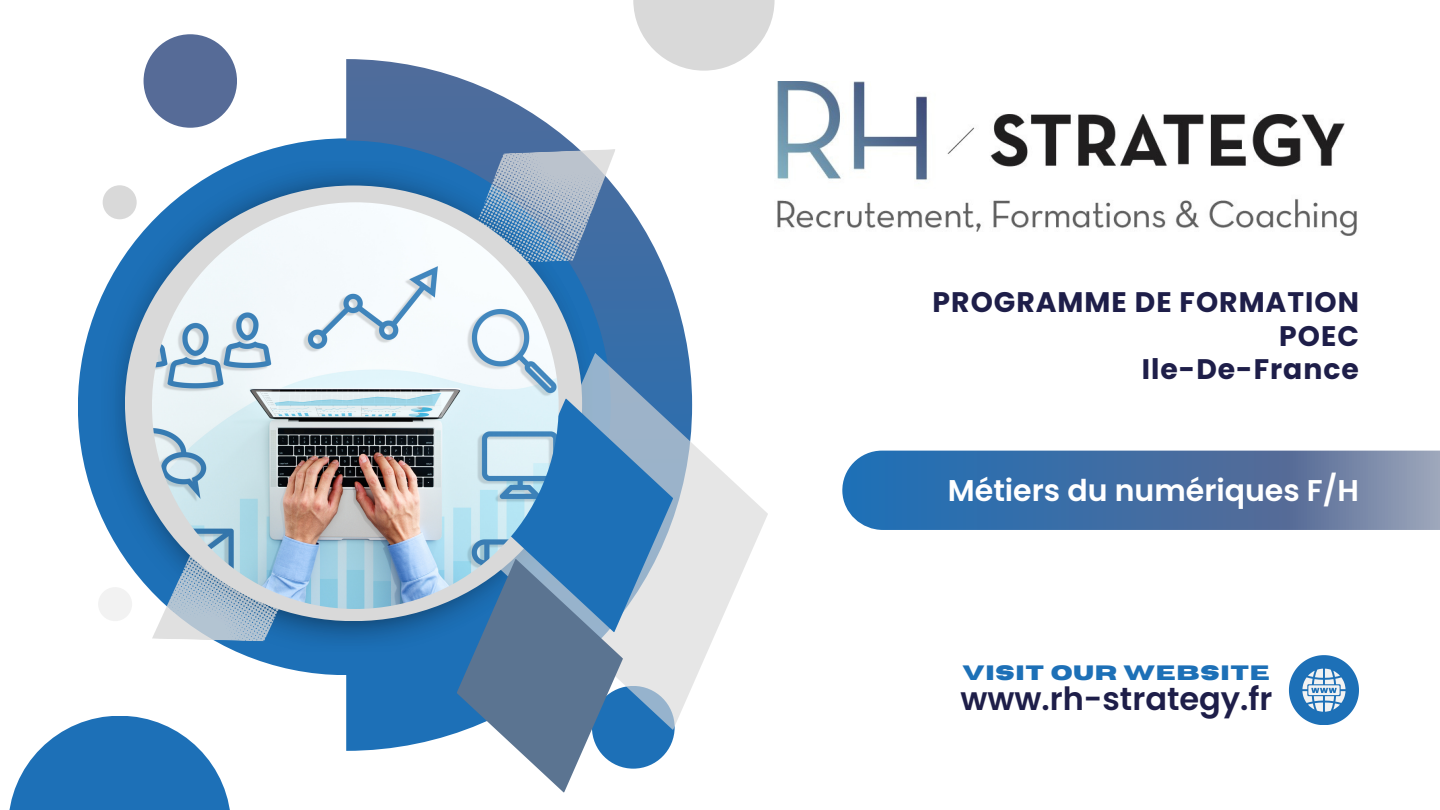
<style>
.page{position:relative;width:1440px;height:810px;background:#fff}
.page>*{position:absolute;margin:0;border:0;box-sizing:border-box;transform-origin:0 0}
.t1{font:600 32px "Poppins";color:#1e1e49}
.t2{font:600 30px "Poppins";color:#fff}
.t3{font:700 28.3px/33.8px "Poppins";letter-spacing:.035em;color:#1e1e49;text-align:right}
.t4{font:700 20.7px "Horizon";letter-spacing:.035em;color:#1d70b7}
</style>
<div class="page">
<div style="left:78px;top:138px;width:537px;height:537px;background:#1d70b7;border-radius:50%"></div>
<img style="left:115px;top:168px;width:231px;height:477px">
<div style="left:125px;top:186px;width:457px;height:435px;background:#d9d9d9;border-radius:50%"></div>
<svg style="left:346px;top:59px;width:343px;height:692px"></svg>
<div style="left:103px;top:185px;width:34px;height:34px;background:#d9d9d9;border-radius:50%"></div>
<div style="left:98px;top:587px;width:34px;height:34px;background:#f2f2f2;border-radius:50%"></div>
<svg style="left:9px;top:716px;width:221px;height:94px;fill:#1d70b7"></svg>
<div style="left:144px;top:34px;width:93px;height:94px;background:#566b97;border-radius:50%"></div>
<svg style="left:633px;top:0;width:142px;height:71px;fill:#d9d9d9"></svg>
<svg style="left:842px;top:451px;width:598px;height:79px;background:#4d76a8"></svg>
<svg style="left:1289px;top:655px;width:70px;height:70px"></svg>
<svg style="left:552px;top:353px;width:216px;height:377px"></svg>
<svg style="left:457px;top:398px;width:216px;height:395px"></svg>
<svg style="left:458px;top:149px;width:162px;height:116px"></svg>
<svg style="left:152px;top:529px;width:160px;height:113px"></svg>
<img style="left:777px;top:81px;width:580px;height:155px">
<img style="left:152px;top:202px;width:407px;height:407px;border-radius:50%">
<p class="t3" style="left:933px;top:285px;width:428px">PROGRAMME DE FORMATION<br>POEC<br>Ile-De-France</p>
<p class="t2" style="left:948px;top:469px;width:413px">Métiers du numériques F/H</p>
<p class="t4" style="left:963px;top:663px;width:309px">VISIT OUR WEBSITE</p>
<p class="t1" style="left:960px;top:677px;width:314px">www.rh-strategy.fr</p>
</div>
